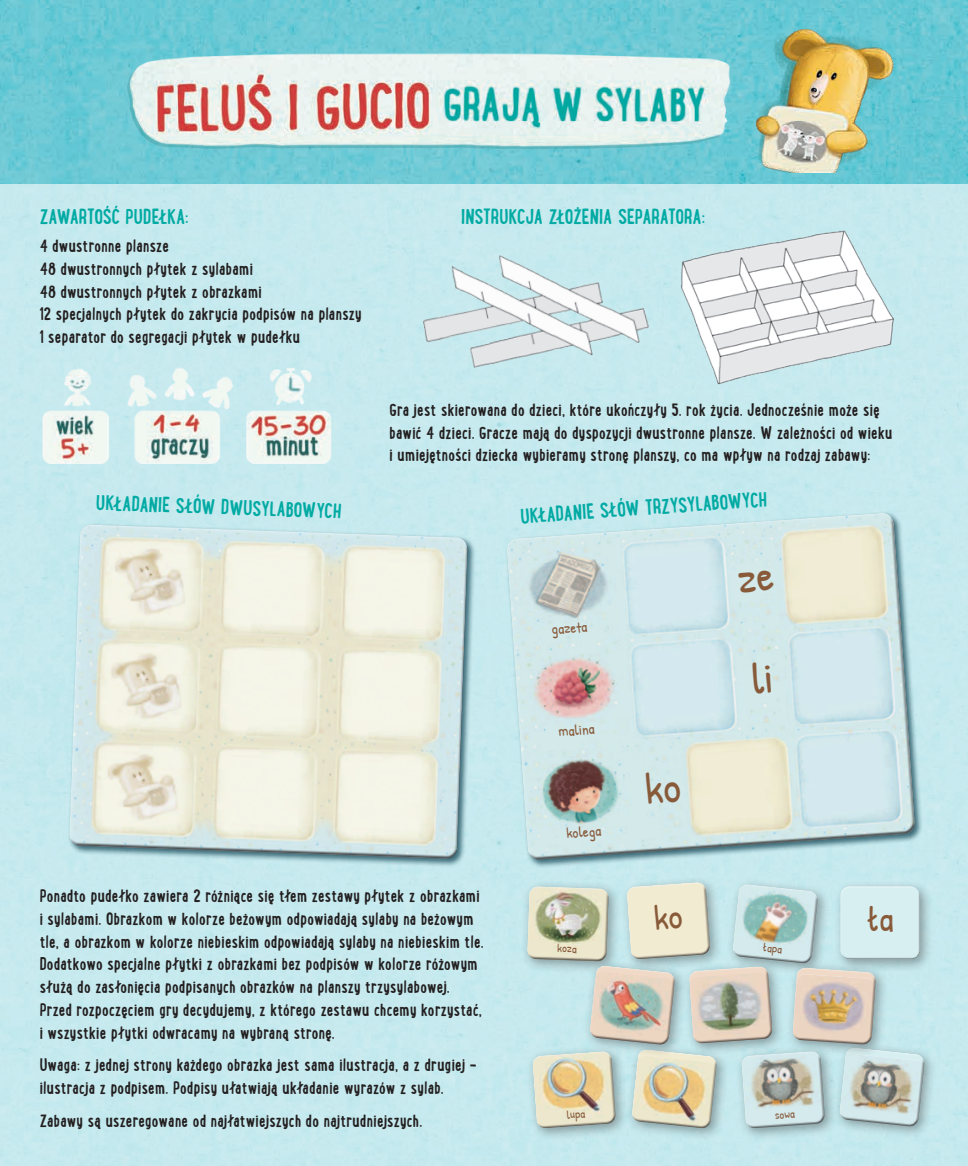
<style>
.page{position:relative;width:968px;height:1166px;background:#fff}
.page>*{position:absolute;margin:0;border:0;box-sizing:border-box;transform-origin:0 0}
.t1{font:35px "Patrick Hand";color:#885a3a}
.naglowki{font:22.75px "Lunch Box Bold MOD";letter-spacing:-.005em;color:#00aaa3}
.podst{font:19.25px/22.8px "Lunch Box Bold MOD";letter-spacing:.005em;color:#231f20}
.t2{font:14.53px "Patrick Hand";color:#885a3a}
.t3{font:11.72px "Patrick Hand";color:#885a3a}
.t4{font:11.55px "Patrick Hand";color:#885a3a}
</style>
<div class="page">
<div style="left:0;top:183px;width:967px;height:983px;background:#c6eaee"></div>
<img style="left:0;top:0;width:967px;height:183px">
<div style="left:68px;top:523px;width:408px;height:344px;background:#033647;opacity:.7"></div>
<svg style="left:67px;top:522px;width:402px;height:332px;background:#c5e8ed"></svg>
<svg style="left:68px;top:529px;width:401px;height:331px;background:#e2e7dc"></svg>
<div style="left:505px;top:511px;width:418px;height:357px;background:#033647;opacity:.7"></div>
<svg style="left:505px;top:516px;width:412px;height:347px;background:#cddede"></svg>
<div style="left:520px;top:880px;width:101px;height:94px;background:#c4e8ed"></div>
<div style="left:735px;top:1045px;width:102px;height:96px;background:#231f20;opacity:.4"></div>
<div style="left:526px;top:1045px;width:103px;height:96px;background:#231f20;opacity:.4"></div>
<div style="left:833px;top:1041px;width:104px;height:98px;background:#231f20;opacity:.4"></div>
<div style="left:625px;top:1043px;width:104px;height:98px;background:#231f20;opacity:.4"></div>
<div style="left:833px;top:880px;width:99px;height:92px;background:#231f20;opacity:.4"></div>
<div style="left:620px;top:876px;width:103px;height:96px;background:#c5e9ee"></div>
<img style="left:671px;top:220px;width:229px;height:171px">
<img style="left:407px;top:202px;width:264px;height:202px">
<img style="left:0;top:5px;width:967px;height:167px">
<img style="left:28px;top:340px;width:327px;height:154px">
<svg style="left:738px;top:570px;width:35px;height:22px"></svg>
<svg style="left:752px;top:662px;width:19px;height:32px"></svg>
<svg style="left:645px;top:772px;width:35px;height:32px"></svg>
<img style="left:526px;top:879px;width:400px;height:251px">
<p class="naglowki" style="left:40px;top:202px;width:151px">ZAWARTOŚĆ PUDEŁKA:</p>
<p class="podst" style="left:40px;top:234px;width:131px">4 dwustronne plansze</p>
<p class="podst" style="left:40px;top:256px;width:323px">48 dwustronnych płytek z sylabami<br>48 dwustronnych płytek z obrazkami<br>12 specjalnych płytek do zakrycia podpisów na planszy 1 separator do segregacji płytek w pudełku</p>
<p class="naglowki" style="left:461px;top:202px;width:245px">INSTRUKCJA ZŁOŻENIA SEPARATORA:</p>
<p class="podst" style="left:389px;top:397px;width:504px">Gra jest skierowana do dzieci, które ukończyły 5. rok życia. Jednocześnie może się bawić 4 dzieci. Gracze mają do dyspozycji dwustronne plansze. W zależności od wieku i umiejętności dziecka wybieramy stronę planszy, co ma wpływ na rodzaj zabawy:</p>
<p class="naglowki" style="left:97px;top:487px;width:247px;rotate:2deg">UKŁADANIE SŁÓW DWUSYLABOWYCH</p>
<p class="naglowki" style="left:519px;top:501px;width:249px;rotate:-4deg">UKŁADANIE SŁÓW TRZYSYLABOWYCH</p>
<p class="t2" style="left:551px;top:619px;width:37px;rotate:-4deg">gazeta</p>
<p class="t2" style="left:558px;top:721px;width:37px;rotate:-4deg">malina</p>
<p class="podst" style="left:40px;top:883px;width:445px">Ponadto pudełko zawiera 2 różniące się tłem zestawy płytek z obrazkami i sylabami. Obrazkom w kolorze beżowym odpowiadają sylaby na beżowym tle, a obrazkom w kolorze niebieskim odpowiadają sylaby na niebieskim tle.<br>Dodatkowo specjalne płytki z obrazkami bez podpisów w kolorze różowym służą do zasłonięcia podpisanych obrazków na planszy trzysylabowej.<br>Przed rozpoczęciem gry decydujemy, z którego zestawu chcemy korzystać, i wszystkie płytki odwracamy na wybraną stronę.</p>
<p class="podst" style="left:40px;top:1053px;width:438px">Uwaga: z jednej strony każdego obrazka jest sama ilustracja, a z drugiej – ilustracja z podpisem. Podpisy ułatwiają układanie wyrazów z sylab.</p>
<p class="podst" style="left:40px;top:1108px;width:384px">Zabawy są uszeregowane od najłatwiejszych do najtrudniejszych.</p>
<p class="t2" style="left:565px;top:823px;width:36px;rotate:-4deg">kolega</p>
<p class="t4" style="left:557px;top:940px;width:21px;rotate:2deg">koza</p>
<p class="t3" style="left:763px;top:939px;width:21px;rotate:6deg">łapa</p>
<p class="t3" style="left:566px;top:1106px;width:20px;rotate:-4deg">lupa</p>
<p class="t3" style="left:774px;top:1107px;width:21px;rotate:-4deg">sowa</p>
<h1 class="t1" style="left:866px;top:895px;width:28px">ła</h1>
</div>
